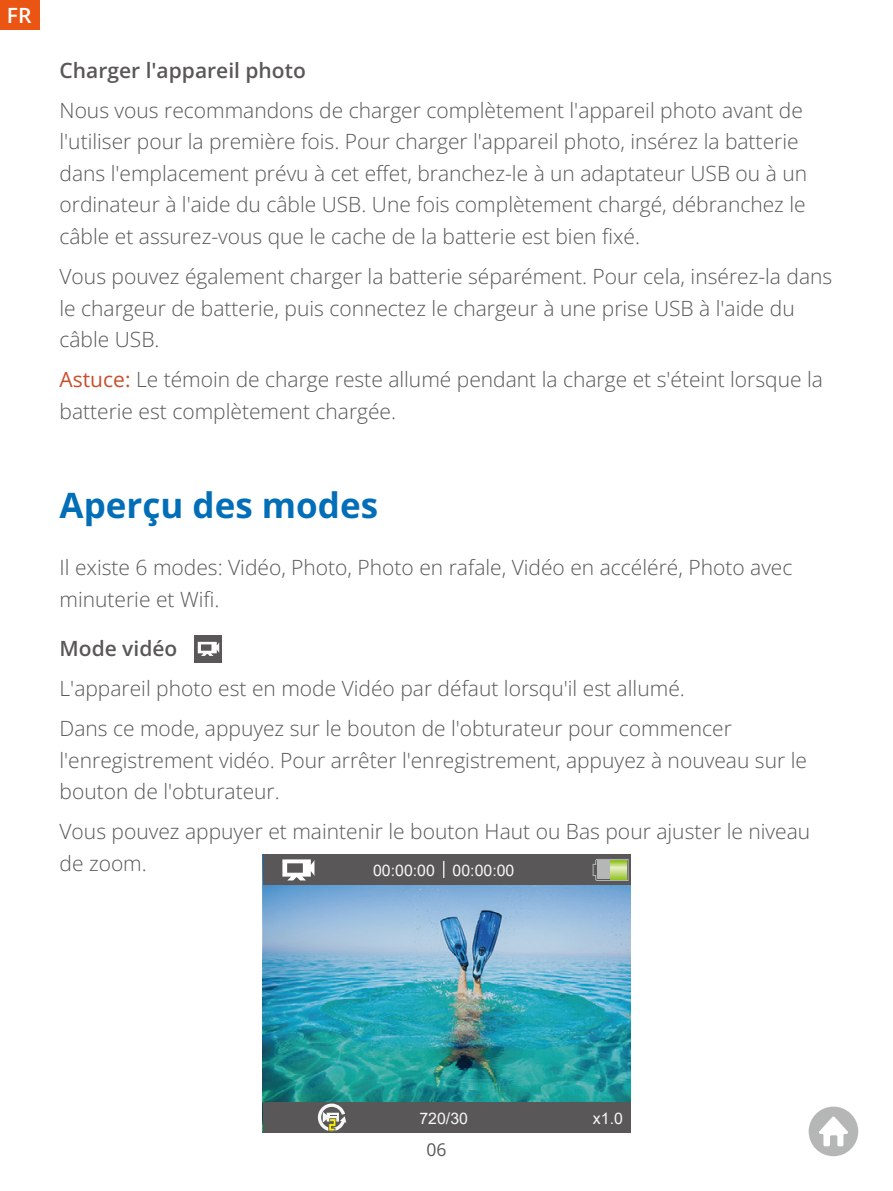
<style>
.page{position:relative;width:893px;height:1191px;background:#fff}
.page>*{position:absolute;margin:0;border:0;box-sizing:border-box;transform-origin:0 0}
.t1{font:700 35px "Open Sans";color:#036eb8}
.t2{font:300 21px/31.5px "Open Sans";color:#595757}
.t3{font:600 21px "Open Sans";color:#595757}
.t4{font:600 21px "Open Sans";color:#fff}
.t5{font:17.5px "Open Sans";color:#595757}
.t6{font:15.75px "Arial";color:#f7f8f8}
.s1{font-weight:400;color:#c84e2c}
</style>
<div class="page">
<svg style="left:809px;top:1106px;width:49px;height:50px"></svg>
<img style="left:263px;top:884px;width:367px;height:218px">
<div style="left:263px;top:854px;width:367px;height:30px;background:#595757"></div>
<div style="left:263px;top:1102px;width:367px;height:30px;background:#595757"></div>
<svg style="left:592px;top:859px;width:37px;height:22px"></svg>
<div style="left:597px;top:861px;width:14px;height:18px;background:#b5b6b6"></div>
<svg style="left:611px;top:861px;width:16px;height:18px"></svg>
<svg style="left:443px;top:861px;width:1px;height:17px"></svg>
<svg style="left:316px;top:1101px;width:32px;height:31px"></svg>
<svg style="left:282px;top:859px;width:32px;height:21px"></svg>
<div style="left:195px;top:635px;width:27px;height:27px;background:#595757"></div>
<svg style="left:198px;top:642px;width:21px;height:14px"></svg>
<div style="left:0;top:0;width:40px;height:30px;background:#ea5514"></div>
<p class="t4" style="left:7px;top:1px;width:26px">FR</p>
<p class="t3" style="left:60px;top:56px;width:248px">Charger l'appareil photo</p>
<p class="t2" style="left:60px;top:94px;width:749px">Nous vous recommandons de charger complètement l'appareil photo avant de l'utiliser pour la première fois. Pour charger l'appareil photo, insérez la batterie dans l'emplacement prévu à cet effet, branchez-le à un adaptateur USB ou à un ordinateur à l'aide du câble USB. Une fois complètement chargé, débranchez le câble et assurez-vous que le cache de la batterie est bien fixé.</p>
<p class="t2" style="left:60px;top:260px;width:774px">Vous pouvez également charger la batterie séparément. Pour cela, insérez-la dans le chargeur de batterie, puis connectez le chargeur à une prise USB à l'aide du câble USB.</p>
<p class="t2" style="left:60px;top:363px;width:765px"><span class="s1">Astuce:</span> Le témoin de charge reste allumé pendant la charge et s'éteint lorsque la batterie est complètement chargée.</p>
<h1 class="t1" style="left:60px;top:481px;width:320px">Aperçu des modes</h1>
<p class="t2" style="left:60px;top:551px;width:734px">Il existe 6 modes: Vidéo, Photo, Photo en rafale, Vidéo en accéléré, Photo avec minuterie et Wifi.</p>
<p class="t3" style="left:60px;top:633px;width:119px">Mode vidéo</p>
<p class="t2" style="left:60px;top:667px;width:674px;line-height:40.2px">L'appareil photo est en mode Vidéo par défaut lorsqu'il est allumé.<br>Dans ce mode, appuyez sur le bouton de l'obturateur pour commencer</p>
<p class="t2" style="left:60px;top:744px;width:749px">l'enregistrement vidéo. Pour arrêter l'enregistrement, appuyez à nouveau sur le bouton de l'obturateur.</p>
<p class="t2" style="left:60px;top:815px;width:752px">Vous pouvez appuyer et maintenir le bouton Haut ou Bas pour ajuster le niveau de zoom.</p>
<p class="t6" style="left:373px;top:859px;width:143px">00:00:00 00:00:00</p>
<p class="t6" style="left:419px;top:1107px;width:50px">720/30</p>
<p class="t6" style="left:593px;top:1107px;width:32px">x1.0</p>
<p class="t5" style="left:426px;top:1138px;width:22px">06</p>
</div>
